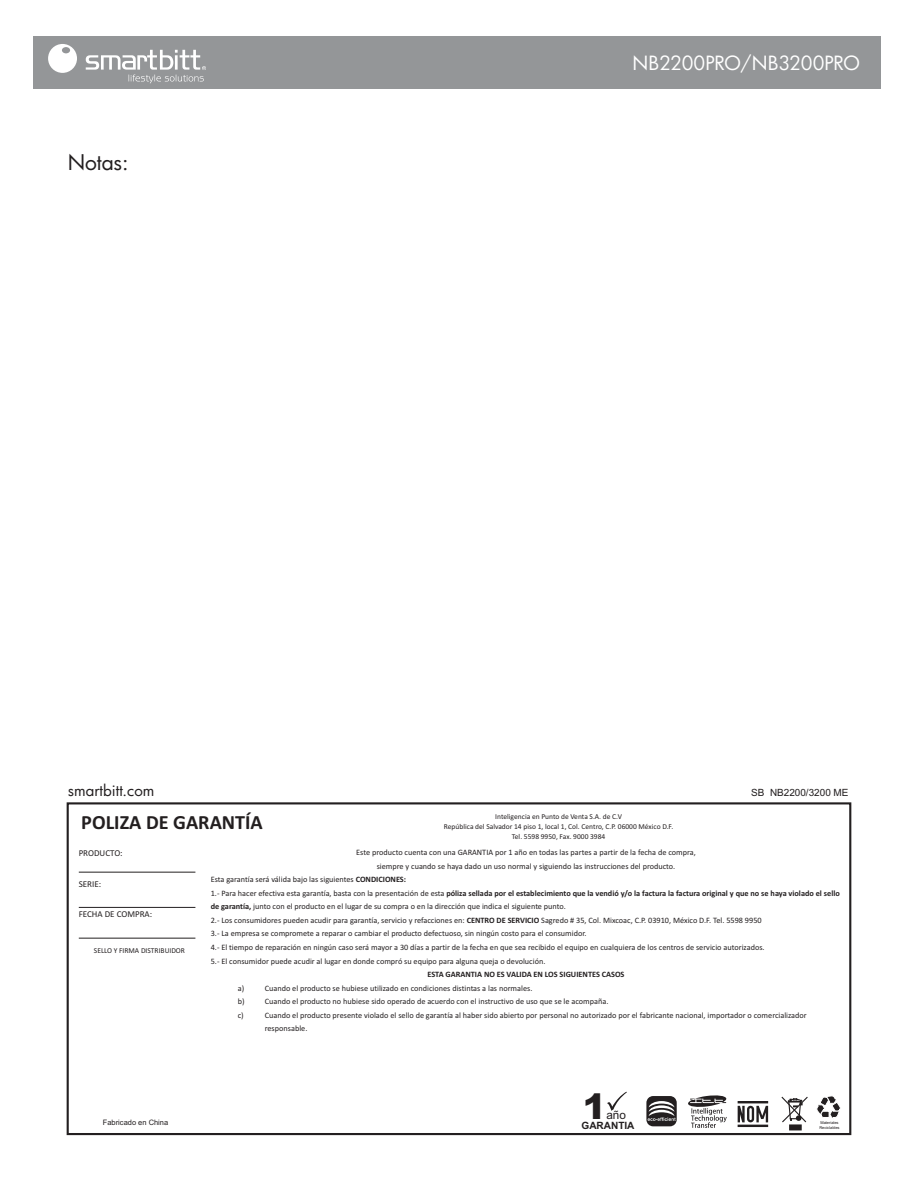
<style>
.page{position:relative;width:918px;height:1188px;background:#fff}
.page>*{position:absolute;margin:0;border:0;box-sizing:border-box;transform-origin:0 0}
.t1{font:900 35.25px "Arial";color:#231f20}
.t2{font:21px "Futura";letter-spacing:-.005em;color:#231f20}
.t3{font:700 20.25px "Calibri";color:#231f20}
.t4{font:19.05px "Futura";color:#fff}
.t5{font:15px "Futura";color:#231f20}
.t6{font:11.7px "Arial";color:#231f20}
.t7{font:700 10.05px "Arial";color:#231f20}
.t8{font:9.9px "Arial";color:#231f20}
.t9{font:9px "Calibri";color:#231f20}
.t10{font:8.25px/13.6px "Calibri";color:#231f20}
.t11{font:700 8.25px "Calibri";color:#231f20}
.t12{font:7.5px/10.2px "Calibri";color:#231f20;text-align:center}
.t13{font:7.5px "Arial";color:#231f20}
.t14{font:3.9px/4.3px "Arial";color:#231f20}
.s1{font-weight:700}
.s2{font-weight:400}
</style>
<div class="page">
<div style="left:34px;top:36px;width:847px;height:53px;background:#949698"></div>
<div style="left:67px;top:802px;width:784px;height:333px;border:2px solid #231f20"></div>
<svg style="left:738px;top:1101px;width:30px;height:26px"></svg>
<svg style="left:607px;top:1092px;width:20px;height:19px"></svg>
<svg style="left:688px;top:1095px;width:39px;height:33px"></svg>
<div style="left:789px;top:1124px;width:13px;height:6px;background:#231f20"></div>
<svg style="left:781px;top:1096px;width:60px;height:27px"></svg>
<svg style="left:646px;top:1096px;width:31px;height:30px"></svg>
<hr style="left:79px;top:872px;width:116px;height:1px;background:#231f20">
<hr style="left:79px;top:907px;width:116px;height:1px;background:#231f20">
<hr style="left:79px;top:938px;width:116px;height:1px;background:#231f20">
<svg style="left:48px;top:44px;width:29px;height:29px"></svg>
<svg style="left:86px;top:50px;width:120px;height:33px"></svg>
<h2 class="t2" style="left:68px;top:154px;width:63px">Notas:</h2>
<h3 class="t4" style="left:633px;top:56px;width:229px">NB2200PRO/NB3200PRO</h3>
<h3 class="t5" style="left:68px;top:784px;width:88px">smartbitt.com</h3>
<h3 class="t3" style="left:81px;top:814px;width:183px">POLIZA DE GARANTÍA</h3>
<p class="t9" style="left:79px;top:850px;width:46px">PRODUCTO:</p>
<p class="t9" style="left:79px;top:880px;width:24px">SERIE:</p>
<p class="t9" style="left:79px;top:911px;width:75px">FECHA DE COMPRA:</p>
<p class="t12" style="left:94px;top:946px;width:93px">SELLO Y FIRMA DISTRIBUIDOR</p>
<p class="t8" style="left:751px;top:789px;width:99px">SB NB2200/3200 ME</p>
<p class="t12" style="left:444px;top:812px;width:231px">Inteligencia en Punto de Venta S.A. de C.V<br>República del Salvador 14 piso 1, local 1, Col. Centro, C.P. 06000 México D.F.<br>Tel. 5598 9950, Fax. 9000 3984</p>
<p class="t10" style="left:356px;top:846px;width:341px">Este producto cuenta con una GARANTIA por 1 año en todas las partes a partir de la fecha de compra,</p>
<p class="t10" style="left:377px;top:860px;width:300px">siempre y cuando se haya dado un uso normal y siguiendo las instrucciones del producto.</p>
<p class="t10" style="left:211px;top:873px;width:197px">Esta garantía será válida bajo las siguientes <span class="s1">CONDICIONES:</span></p>
<p class="t11" style="left:211px;top:889px;width:631px"><span class="s2">1.- Para hacer efectiva esta garantía, basta con la presentación de esta</span> póliza sellada por el establecimiento que la vendió y/o la factura la factura original y que no se haya violado el sello</p>
<p class="t10" style="left:211px;top:900px;width:357px"><span class="s1">de garantía,</span> junto con el producto en el lugar de su compra o en la dirección que indica el siguiente punto.</p>
<p class="t10" style="left:211px;top:914px;width:552px">2.- Los consumidores pueden acudir para garantía, servicio y refacciones en: <span class="s1">CENTRO DE SERVICIO</span> Sagredo # 35, Col. Mixcoac, C.P. 03910, México D.F. Tel. 5598 9950</p>
<p class="t10" style="left:211px;top:928px;width:377px">3.- La empresa se compromete a reparar o cambiar el producto defectuoso, sin ningún costo para el consumidor.</p>
<p class="t10" style="left:211px;top:941px;width:555px">4.- El tiempo de reparación en ningún caso será mayor a 30 días a partir de la fecha en que sea recibido el equipo en cualquiera de los centros de servicio autorizados.</p>
<p class="t10" style="left:211px;top:955px;width:336px">5.- El consumidor puede acudir al lugar en donde compró su equipo para alguna queja o devolución.</p>
<p class="t11" style="left:427px;top:971px;width:199px">ESTA GARANTIA NO ES VALIDA EN LOS SIGUIENTES CASOS</p>
<p class="t10" style="left:238px;top:982px;width:8px">a)</p>
<p class="t10" style="left:265px;top:982px;width:269px">Cuando el producto se hubiese utilizado en condiciones distintas a las normales.</p>
<p class="t10" style="left:238px;top:995px;width:8px">b)</p>
<p class="t10" style="left:265px;top:995px;width:345px">Cuando el producto no hubiese sido operado de acuerdo con el instructivo de uso que se le acompaña.</p>
<p class="t10" style="left:238px;top:1009px;width:7px">c)</p>
<p class="t10" style="left:265px;top:1009px;width:544px">Cuando el producto presente violado el sello de garantía al haber sido abierto por personal no autorizado por el fabricante nacional, importador o comercializador responsable.</p>
<p class="t13" style="left:103px;top:1119px;width:67px">Fabricado en China</p>
<h1 class="t1" style="left:583px;top:1094px;width:25px">1</h1>
<h3 class="t6" style="left:606px;top:1110px;width:21px">año</h3>
<p class="t7" style="left:582px;top:1122px;width:55px">GARANTIA</p>
<p class="t14" style="left:819px;top:1121px;width:22px">Materiales<br>Reciclables</p>
</div>
